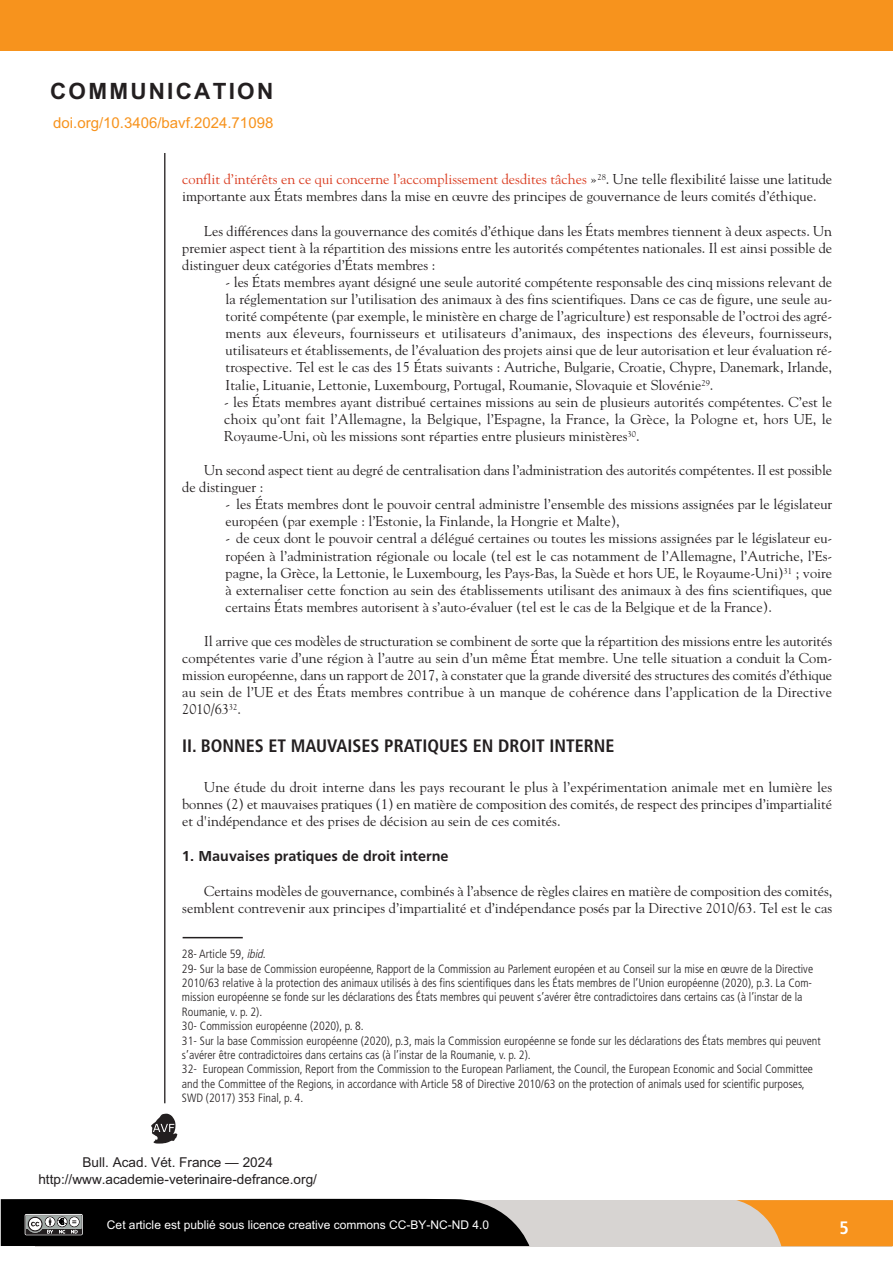
<style>
.page{position:relative;width:893px;height:1263px;background:#fff}
.page>*{position:absolute;margin:0;border:0;box-sizing:border-box;transform-origin:0 0}
.t1{font:700 22.5px "Arial";letter-spacing:.1em;color:#231f20}
.t2{font:700 condensed 18px "Frutiger";color:#231f20}
.t3{font:700 condensed 18px "Frutiger";color:#fff}
.t4{font:700 15px "Frutiger";color:#231f20}
.t5{font:15px "Arial";color:#f7931d}
.t6{font:14.25px/17.1px "Goudy";color:#231f20;text-align:justify}
.t7{font:13.65px/16.4px "Arial";color:#231f20;text-align:center}
.t8{font:300 condensed 12px/14.4px "Frutiger";color:#231f20}
.t9{font:12px "Arial";color:#fff}
.s1{color:#da3d21}
.s2{font-style:italic}
</style>
<div class="page">
<div style="left:35px;top:1199px;width:856px;height:47px;background:#d7d4d2"></div>
<svg style="left:736px;top:1200px;width:157px;height:46px"></svg>
<svg style="left:151px;top:1113px;width:26px;height:31px"></svg>
<div style="left:0;top:0;width:893px;height:51px;background:#f7931d"></div>
<hr style="left:164px;top:153px;width:1px;height:950px;background:#231f20">
<svg style="left:1px;top:1198px;width:528px;height:48px;background:#131313"></svg>
<hr style="left:183px;top:937px;width:60px;height:1px;background:#231f20">
<h1 class="t1" style="left:50px;top:76px;width:225px">COMMUNICATION</h1>
<p class="t5" style="left:53px;top:114px;width:222px">doi.org/10.3406/bavf.2024.71098</p>
<p class="t6" style="left:182px;top:171px;width:651px"><span class="s1">conflit d’intérêts en ce qui concerne l’accomplissement desdites tâches</span> »<sup>28</sup>. Une telle flexibilité laisse une latitude importante aux États membres dans la mise en œuvre des principes de gouvernance de leurs comités d’éthique.</p>
<p class="t6" style="left:182px;top:222px;width:651px;text-indent:22px">Les différences dans la gouvernance des comités d’éthique dans les États membres tiennent à deux aspects. Un premier aspect tient à la répartition des missions entre les autorités compétentes nationales. Il est ainsi possible de distinguer deux catégories d’États membres :</p>
<p class="t6" style="left:226px;top:273px;width:608px">- les États membres ayant désigné une seule autorité compétente responsable des cinq missions relevant de la réglementation sur l’utilisation des animaux à des fins scientifiques. Dans ce cas de figure, une seule au&shy;torité compétente (par exemple, le ministère en charge de l’agriculture) est responsable de l’octroi des agré&shy;ments aux éleveurs, fournisseurs et utilisateurs d’animaux, des inspections des éleveurs, fournisseurs, utilisateurs et établissements, de l’évaluation des projets ainsi que de leur autorisation et leur évaluation ré&shy;trospective. Tel est le cas des 15 États suivants : Autriche, Bulgarie, Croatie, Chypre, Danemark, Irlande, Italie, Lituanie, Lettonie, Luxembourg, Portugal, Roumanie, Slovaquie et Slovénie<sup>29</sup>.</p>
<p class="t6" style="left:224px;top:393px;width:609px">- les États membres ayant distribué certaines missions au sein de plusieurs autorités compétentes. C’est le choix qu’ont fait l’Allemagne, la Belgique, l’Espagne, la France, la Grèce, la Pologne et, hors UE, le Royaume-Uni, où les missions sont réparties entre plusieurs ministères<sup>30</sup>.</p>
<p class="t6" style="left:182px;top:462px;width:651px;text-indent:22px">Un second aspect tient au degré de centralisation dans l’administration des autorités compétentes. Il est possible de distinguer :</p>
<p class="t6" style="left:226px;top:496px;width:608px">- les États membres dont le pouvoir central administre l’ensemble des missions assignées par le législateur européen (par exemple : l’Estonie, la Finlande, la Hongrie et Malte),</p>
<p class="t6" style="left:226px;top:530px;width:608px">- de ceux dont le pouvoir central a délégué certaines ou toutes les missions assignées par le législateur eu&shy;ropéen à l’administration régionale ou locale (tel est le cas notamment de l’Allemagne, l’Autriche, l’Es&shy;pagne, la Grèce, la Lettonie, le Luxembourg, les Pays-Bas, la Suède et hors UE, le Royaume-Uni)<sup>31</sup> ; voire à externaliser cette fonction au sein des établissements utilisant des animaux à des fins scientifiques, que certains États membres autorisent à s’auto-évaluer (tel est le cas de la Belgique et de la France).</p>
<p class="t6" style="left:182px;top:633px;width:651px;text-indent:22px">Il arrive que ces modèles de structuration se combinent de sorte que la répartition des missions entre les autorités compétentes varie d’une région à l’autre au sein d’un même État membre. Une telle situation a conduit la Com&shy;mission européenne, dans un rapport de 2017, à constater que la grande diversité des structures des comités d’éthique au sein de l’UE et des États membres contribue à un manque de cohérence dans l’application de la Directive 2010/63<sup>32</sup>.</p>
<p class="t2" style="left:182px;top:738px;width:434px">II. BONNES ET MAUVAISES PRATIQUES EN DROIT INTERNE</p>
<p class="t6" style="left:182px;top:778px;width:651px;text-indent:22px">Une étude du droit interne dans les pays recourant le plus à l’expérimentation animale met en lumière les bonnes (2) et mauvaises pratiques (1) en matière de composition des comités, de respect des principes d’impartialité et d'indépendance et des prises de décision au sein de ces comités.</p>
<p class="t4" style="left:182px;top:846px;width:268px">1. Mauvaises pratiques de droit interne</p>
<p class="t6" style="left:182px;top:883px;width:651px;text-align:right">Certains modèles de gouvernance, combinés à l’absence de règles claires en matière de composition des comités, semblent contrevenir aux principes d’impartialité et d’indépendance posés par la Directive 2010/63. Tel est le cas</p>
<p class="t8" style="left:182px;top:948px;width:640px">28- Article 59, <span class="s2">ibid</span>.<br>29- Sur la base de Commission européenne, Rapport de la Commission au Parlement européen et au Conseil sur la mise en œuvre de la Directive 2010/63 relative à la protection des animaux utilisés à des fins scientifiques dans les États membres de l’Union européenne (2020), p.3. La Com&shy;mission européenne se fonde sur les déclarations des États membres qui peuvent s’avérer être contradictoires dans certains cas (à l’instar de la Roumanie, v. p. 2).<br>30- Commission européenne (2020), p. 8.<br>31- Sur la base Commission européenne (2020), p.3, mais la Commission européenne se fonde sur les déclarations des États membres qui peuvent s’avérer être contradictoires dans certains cas (à l’instar de la Roumanie, v. p. 2).<br>32- European Commission, Report from the Commission to the European Parliament, the Council, the European Economic and Social Committee and the Committee of the Regions, in accordance with Article 58 of Directive 2010/63 on the protection of animals used for scientific purposes, SWD (2017) 353 Final, p. 4.</p>
<p class="t7" style="left:38px;top:1154px;width:280px">Bull. Acad. Vét. France — 2024 http://www.academie-veterinaire-defrance.org/</p>
<p class="t9" style="left:107px;top:1217px;width:384px">Cet article est publié sous licence creative commons CC-BY-NC-ND 4.0</p>
<p class="t3" style="left:840px;top:1220px;width:11px">5</p>
</div>
